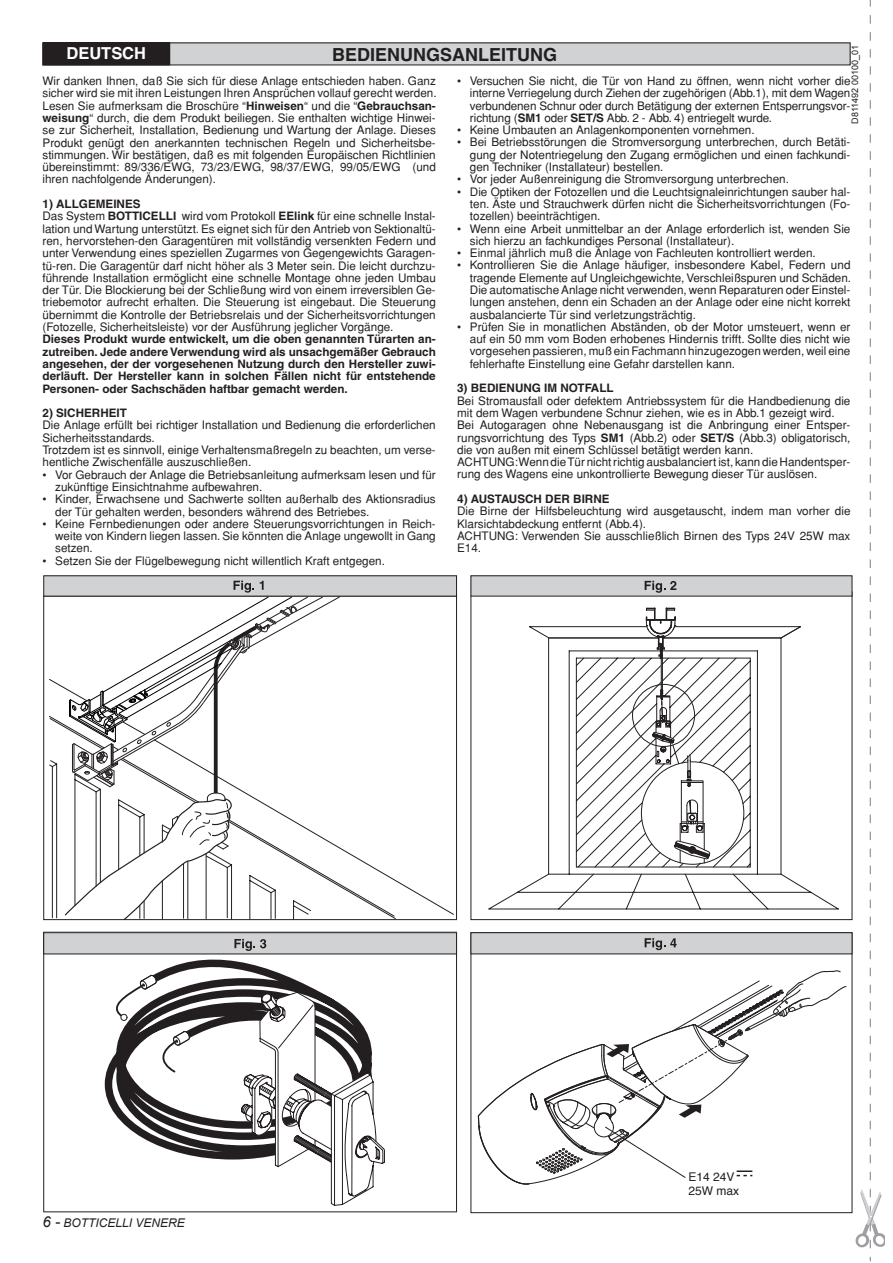
<style>
.page{position:relative;width:893px;height:1263px;background:#fff}
.page>*{position:absolute;margin:0;border:0;box-sizing:border-box;transform-origin:0 0}
.t1{font:700 18px "Helvetica";color:#231f20}
.t2{font:700 16.5px "Helvetica";color:#fff}
.t3{font:italic 12px "Arial";color:#231f20}
.t4{font:12px/14.4px "Helvetica";color:#231f20}
.t5{font:11.7px/12.3px "Helvetica";color:#231f20;text-align:justify}
.t6{font:700 11.7px/12.3px "Helvetica";color:#231f20;text-align:justify}
.t7{font:9px "Arial";color:#231f20}
.s1{font-weight:700}
.s2{font-size:15px}
</style>
<div class="page">
<div style="left:43px;top:43px;width:807px;height:22px;background:#d1d2d4"></div>
<div style="left:43px;top:43px;width:127px;height:22px;background:#231f20"></div>
<svg style="left:855px;top:0;width:30px;height:1261px"></svg>
<div style="left:471px;top:932px;width:381px;height:22px;background:#d1d2d4;border:1px solid #231f20"></div>
<div style="left:471px;top:576px;width:381px;height:20px;background:#d1d2d4"></div>
<svg style="left:488px;top:867px;width:351px;height:43px"></svg>
<svg style="left:548px;top:867px;width:233px;height:8px"></svg>
<svg style="left:101px;top:954px;width:274px;height:206px"></svg>
<svg style="left:109px;top:974px;width:48px;height:44px"></svg>
<svg style="left:121px;top:1014px;width:6px;height:7px"></svg>
<svg style="left:158px;top:1030px;width:32px;height:44px"></svg>
<svg style="left:241px;top:992px;width:144px;height:214px"></svg>
<svg style="left:529px;top:608px;width:272px;height:259px"></svg>
<svg style="left:645px;top:581px;width:31px;height:12px"></svg>
<svg style="left:645px;top:938px;width:32px;height:12px"></svg>
<div style="left:44px;top:933px;width:413px;height:21px;background:#d1d2d4"></div>
<div style="left:44px;top:932px;width:413px;height:22px;border:1px solid #231f20"></div>
<svg style="left:234px;top:939px;width:32px;height:12px"></svg>
<svg style="left:478px;top:970px;width:369px;height:214px"></svg>
<div style="left:44px;top:576px;width:413px;height:20px;background:#d1d2d4"></div>
<svg style="left:49px;top:679px;width:405px;height:241px"></svg>
<svg style="left:64px;top:581px;width:277px;height:340px"></svg>
<p class="t7" style="left:850px;top:124px;width:80px;rotate:-90deg">D811492 00100_01</p>
<h2 class="t2" style="left:67px;top:43px;width:81px">DEUTSCH</h2>
<h1 class="t1" style="left:332px;top:44px;width:227px">BEDIENUNGSANLEITUNG</h1>
<p class="t5" style="left:43px;top:75px;width:396px">Wir danken Ihnen, daß Sie sich für diese Anlage entschieden haben. Ganz sicher wird sie mit ihren Leistungen Ihren Ansprüchen vollauf gerecht werden.<br>Lesen Sie aufmerksam die Broschüre “<span class="s1">Hinweisen</span>“ und die “<span class="s1">Gebrauchsan&shy;weisung</span>“ durch, die dem Produkt beiliegen. Sie enthalten wichtige Hinwei&shy;se zur Sicherheit, Installation, Bedienung und Wartung der Anlage. Dieses Produkt genügt den anerkannten technischen Regeln und Sicherheitsbe&shy;stimmungen. Wir bestätigen, daß es mit folgenden Europäischen Richtlinien übereinstimmt: 89/336/EWG, 73/23/EWG, 98/37/EWG, 99/05/EWG (und ihren nachfolgende Änderungen).</p>
<p class="t5" style="left:43px;top:198px;width:395px;text-align:left"><span class="s1">1) ALLGEMEINES<br></span>Das System <span class="s1">BOTTICELLI</span> wird vom Protokoll <span class="s1">EElink</span> für eine schnelle Instal&shy;lation und Wartung unterstützt. Es eignet sich für den Antrieb von Sektionaltü&shy;ren, hervorstehen-den Garagentüren mit vollständig versenkten Federn und unter Verwendung eines speziellen Zugarmes von Gegengewichts Garagen&shy;tü-ren. Die Garagentür darf nicht höher als 3 Meter sein. Die leicht durchzu&shy;führende Installation ermöglicht eine schnelle Montage ohne jeden Umbau der Tür. Die Blockierung bei der Schließung wird von einem irreversiblen Ge&shy;triebemotor aufrecht erhalten. Die Steuerung ist eingebaut. Die Steuerung übernimmt die Kontrolle der Betriebsrelais und der Sicherheitsvorrichtungen (Fotozelle, Sicherheitsleiste) vor der Ausführung jeglicher Vorgänge.</p>
<p class="t6" style="left:43px;top:333px;width:395px">Dieses Produkt wurde entwickelt, um die oben genannten Türarten an&shy;zutreiben. Jede andere Verwendung wird als unsachgemäßer Gebrauch angesehen, der der vorgesehenen Nutzung durch den Hersteller zuwi&shy;derläuft. Der Hersteller kann in solchen Fällen nicht für entstehende Personen- oder Sachschäden haftbar gemacht werden.</p>
<p class="t6" style="left:43px;top:407px;width:86px">2) SICHERHEIT</p>
<p class="t5" style="left:43px;top:419px;width:395px;text-align:left">Die Anlage erfüllt bei richtiger Installation und Bedienung die erforderlichen Sicherheitsstandards.<br>Trotzdem ist es sinnvoll, einige Verhaltensmaßregeln zu beachten, um verse&shy;hentliche Zwischenfälle auszuschließen.</p>
<p class="t5" style="left:55px;top:468px;width:382px;text-indent:-13px">• Vor Gebrauch der Anlage die Betriebsanleitung aufmerksam lesen und für zukünftige Einsichtnahme aufbewahren.</p>
<p class="t5" style="left:55px;top:493px;width:382px;text-indent:-13px">• Kinder, Erwachsene und Sachwerte sollten außerhalb des Aktionsradius der Tür gehalten werden, besonders während des Betriebes.</p>
<p class="t5" style="left:55px;top:517px;width:382px;text-indent:-13px">• Keine Fernbedienungen oder andere Steuerungsvorrichtungen in Reich&shy;weite von Kindern liegen lassen. Sie könnten die Anlage ungewollt in Gang setzen.</p>
<p class="t5" style="left:43px;top:554px;width:344px">• Setzen Sie der Flügelbewegung nicht willentlich Kraft entgegen.</p>
<p class="t5" style="left:470px;top:75px;width:382px;text-indent:-13px">• Versuchen Sie nicht, die Tür von Hand zu öffnen, wenn nicht vorher die interne Verriegelung durch Ziehen der zugehörigen (Abb.1), mit dem Wagen verbundenen Schnur oder durch Betätigung der externen Entsperrungsvor&shy;richtung (<span class="s1">SM1</span> oder <span class="s1">SET/S</span> Abb. 2 - Abb. 4) entriegelt wurde.</p>
<p class="t5" style="left:457px;top:124px;width:299px">• Keine Umbauten an Anlagenkomponenten vornehmen.</p>
<p class="t5" style="left:470px;top:136px;width:382px;text-indent:-13px">• Bei Betriebsstörungen die Stromversorgung unterbrechen, durch Betäti&shy;gung der Notentriegelung den Zugang ermöglichen und einen fachkundi&shy;gen Techniker (Installateur) bestellen.</p>
<p class="t5" style="left:457px;top:173px;width:333px">• Vor jeder Außenreinigung die Stromversorgung unterbrechen.</p>
<p class="t5" style="left:470px;top:185px;width:382px;text-indent:-13px">• Die Optiken der Fotozellen und die Leuchtsignaleinrichtungen sauber hal&shy;ten. Äste und Strauchwerk dürfen nicht die Sicherheitsvorrichtungen (Fo&shy;tozellen) beeinträchtigen.</p>
<p class="t5" style="left:470px;top:222px;width:382px;text-indent:-13px">• Wenn eine Arbeit unmittelbar an der Anlage erforderlich ist, wenden Sie sich hierzu an fachkundiges Personal (Installateur).</p>
<p class="t5" style="left:457px;top:247px;width:360px">• Einmal jährlich muß die Anlage von Fachleuten kontrolliert werden.</p>
<p class="t5" style="left:470px;top:259px;width:383px;text-indent:-13px">• Kontrollieren Sie die Anlage häufiger, insbesondere Kabel, Federn und tragende Elemente auf Ungleichgewichte, Verschleißspuren und Schäden.<br>Die automatische Anlage nicht verwenden, wenn Reparaturen oder Einstel&shy;lungen anstehen, denn ein Schaden an der Anlage oder eine nicht korrekt ausbalancierte Tür sind verletzungsträchtig.</p>
<p class="t5" style="left:470px;top:320px;width:382px;text-indent:-13px">• Prüfen Sie in monatlichen Abständen, ob der Motor umsteuert, wenn er auf ein 50 mm vom Boden erhobenes Hindernis trifft. Sollte dies nicht wie vorgesehen passieren, muß ein Fachmann hinzugezogen werden, weil eine fehlerhafte Einstellung eine Gefahr darstellen kann.</p>
<p class="t6" style="left:457px;top:382px;width:158px">3) BEDIENUNG IM NOTFALL</p>
<p class="t5" style="left:457px;top:394px;width:395px;text-align:left">Bei Stromausfall oder defektem Antriebssystem für die Handbedienung die mit dem Wagen verbundene Schnur ziehen, wie es in Abb.1 gezeigt wird.<br>Bei Autogaragen ohne Nebenausgang ist die Anbringung einer Entsper&shy;rungsvorrichtung des Typs <span class="s1">SM1</span> (Abb.2) oder <span class="s1">SET/S</span> (Abb.3) obligatorisch, die von außen mit einem Schlüssel betätigt werden kann.<br>ACHTUNG: Wenn die Tür nicht richtig ausbalanciert ist, kann die Handentsper&shy;rung des Wagens eine unkontrollierte Bewegung dieser Tür auslösen.</p>
<p class="t6" style="left:457px;top:493px;width:154px">4) AUSTAUSCH DER BIRNE</p>
<p class="t5" style="left:457px;top:505px;width:395px;text-align:left">Die Birne der Hilfsbeleuchtung wird ausgetauscht, indem man vorher die Klarsichtabdeckung entfernt (Abb.4).<br>ACHTUNG: Verwenden Sie ausschließlich Birnen des Typs 24V 25W max E14.</p>
<p class="t3" style="left:43px;top:1216px;width:144px"><span class="s2">6 -</span> BOTTICELLI VENERE</p>
<p class="t4" style="left:688px;top:1169px;width:52px">E14 24V<br>25W max</p>
</div>
